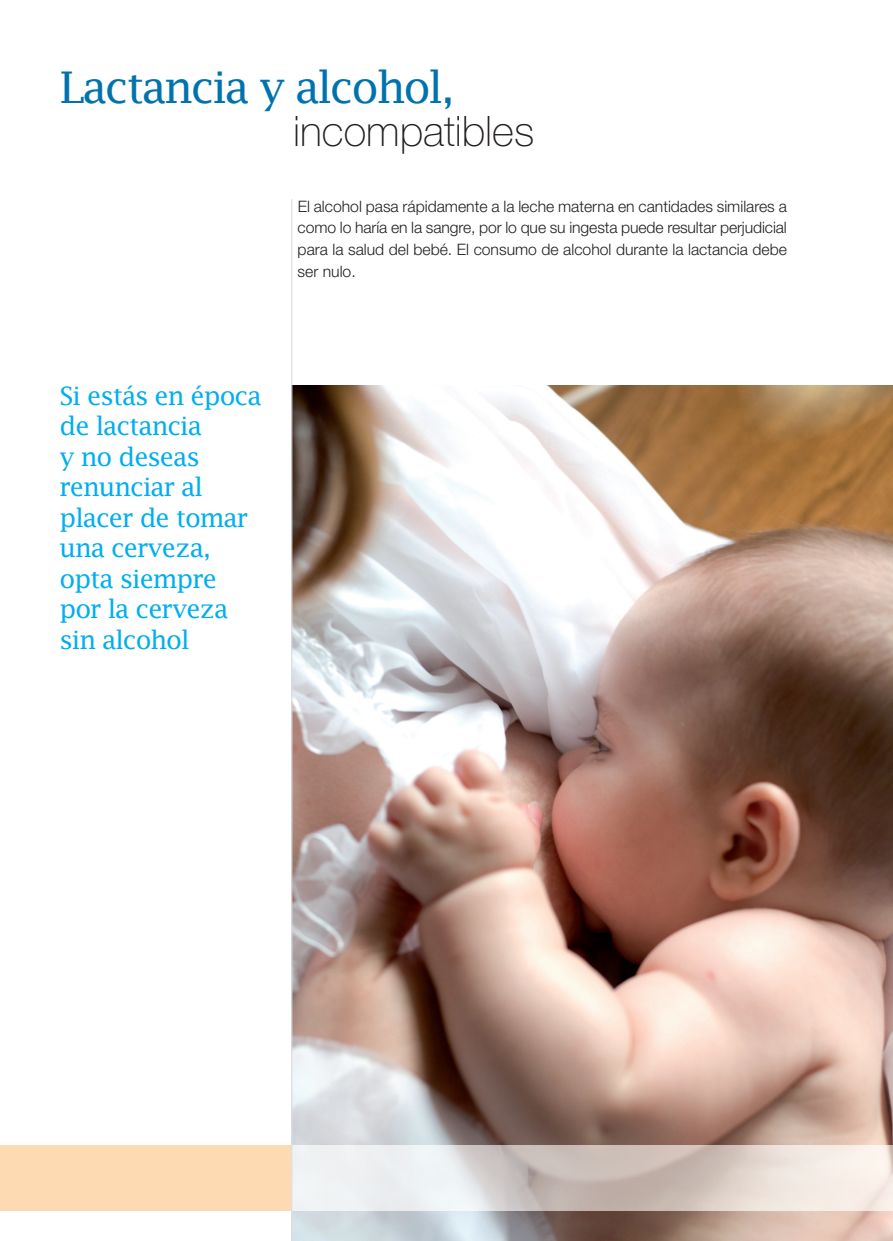
<style>
.page{position:relative;width:893px;height:1241px;background:#fff}
.page>*{position:absolute;margin:0;border:0;box-sizing:border-box;transform-origin:0 0}
.t1{font:43.75px "Lucida Fax";letter-spacing:-.05em;color:#0073ae}
.t2{font:100 42px "Helvetica Neue";color:#231f20}
.t3{font:25.38px/30.4px "Lucida Fax";letter-spacing:-.04em;color:#00aeef}
.t4{font:300 15.75px/21.7px "Helvetica Neue LT Std";color:#231f20;text-align:justify}
</style>
<div class="page">
<img style="left:292px;top:385px;width:600px;height:855px">
<div style="left:0;top:1145px;width:292px;height:65px;background:#fedab3"></div>
<img style="left:292px;top:1145px;width:600px;height:65px">
<hr style="left:291px;top:199px;width:1px;height:1041px;background:#dcdddf">
<h1 class="t1" style="left:60px;top:61px;width:397px">Lactancia y alcohol,</h1>
<h2 class="t2" style="left:293px;top:107px;width:242px">incompatibles</h2>
<p class="t4" style="left:298px;top:195px;width:491px">El alcohol pasa rápidamente a la leche materna en cantidades similares a como lo haría en la sangre, por lo que su ingesta puede resultar perjudicial para la salud del bebé. El consumo de alcohol durante la lactancia debe ser nulo.</p>
<h3 class="t3" style="left:60px;top:380px;width:204px">Si estás en época de lactancia<br>y no deseas renunciar al placer de tomar una cerveza, opta siempre por la cerveza sin alcohol</h3>
</div>
